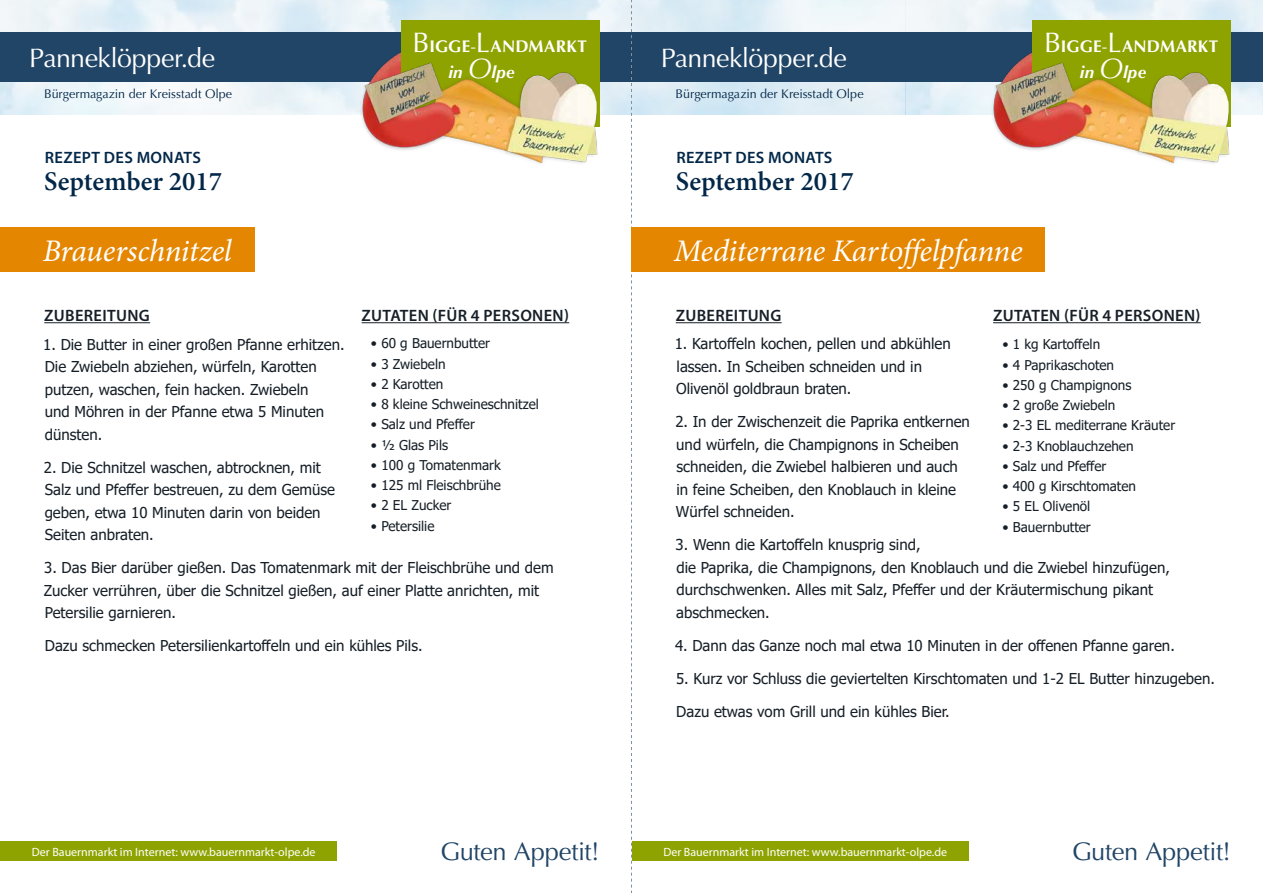
<style>
.page{position:relative;width:1263px;height:893px;background:#fff}
.page>*{position:absolute;margin:0;border:0;box-sizing:border-box;transform-origin:0 0}
.t1{font:italic 31.5px "Minion Pro";letter-spacing:-.01em;color:#fff}
.t2{font:600 27px "Minion Pro";color:#032748}
.t3{font:26.7px "Optima LT Std";letter-spacing:-.015em;color:#fff}
.t4{font:25.5px "Optima LT Std";letter-spacing:-.015em;color:#214566}
.t5{font:700 16.95px/25.5px "Optima LT Std";letter-spacing:.01em;color:#fff}
.t6{font:600 16.5px "Myriad Pro";letter-spacing:.02em;color:#161f27}
.t7{font:600 16.5px "Myriad Pro";letter-spacing:.02em;color:#032748}
.t8{font:15px/22.5px "Tahoma";color:#161f27}
.t9{font:13.5px "Tahoma";color:#161f27}
.t10{font:12.6px "Optima LT Std";color:#032748}
.t11{font:12px "Myriad Pro";color:#fff}
.s1{font-weight:400;font-size:28.2px}
.s2{font-weight:400}
.s3{font-style:italic}
.s4{font-weight:400;font-style:italic;font-size:28.2px}
</style>
<div class="page">
<div style="left:632px;top:841px;width:336px;height:20px;background:#8ea300"></div>
<div style="left:0;top:841px;width:337px;height:20px;background:#8ea300"></div>
<img style="left:0;top:0;width:1263px;height:115px">
<div style="left:0;top:33px;width:1263px;height:49px;background:#214566"></div>
<img style="left:388px;top:52px;width:13px;height:9px">
<div style="left:401px;top:20px;width:199px;height:106px;background:#8ea300"></div>
<img style="left:358px;top:61px;width:247px;height:103px">
<img style="left:1019px;top:52px;width:13px;height:9px">
<div style="left:1032px;top:20px;width:199px;height:106px;background:#8ea300"></div>
<img style="left:990px;top:61px;width:246px;height:103px">
<svg style="left:631px;top:0;width:1px;height:893px"></svg>
<hr style="left:44px;top:322px;width:106px;height:1px;background:#161f27">
<hr style="left:362px;top:322px;width:207px;height:1px;background:#161f27">
<hr style="left:676px;top:322px;width:106px;height:1px;background:#161f27">
<hr style="left:993px;top:322px;width:208px;height:1px;background:#161f27">
<div style="left:0;top:227px;width:254px;height:44px;background:#e48600"></div>
<div style="left:631px;top:227px;width:414px;height:44px;background:#e48600"></div>
<p class="t5" style="left:448px;top:34px;width:140px;text-indent:-36px"><span class="s1">B</span>IGGE<span class="s2">-</span><span class="s1">L</span>ANDMARKT <span class="s3">in</span> <span class="s4">O</span><span class="s3">lpe</span></p>
<h3 class="t3" style="left:29px;top:42px;width:187px">Panneklöpper.de</h3>
<h3 class="t3" style="left:661px;top:42px;width:187px">Panneklöpper.de</h3>
<p class="t10" style="left:44px;top:86px;width:190px">Bürgermagazin der Kreisstadt Olpe</p>
<p class="t10" style="left:676px;top:86px;width:190px">Bürgermagazin der Kreisstadt Olpe</p>
<p class="t7" style="left:45px;top:147px;width:20px">REZEPT</p>
<p class="t7" style="left:104px;top:147px;width:99px">DES MONATS</p>
<h2 class="t2" style="left:44px;top:163px;width:179px">September 2017</h2>
<p class="t7" style="left:676px;top:147px;width:20px">REZEPT</p>
<p class="t7" style="left:735px;top:147px;width:99px">DES MONATS</p>
<h2 class="t2" style="left:676px;top:163px;width:179px">September 2017</h2>
<h1 class="t1" style="left:43px;top:229px;width:190px">Brauerschnitzel</h1>
<h1 class="t1" style="left:674px;top:229px;width:350px">Mediterrane Kartoffelpfanne</h1>
<p class="t5" style="left:1080px;top:34px;width:140px;text-indent:-36px"><span class="s1">B</span>IGGE<span class="s2">-</span><span class="s1">L</span>ANDMARKT <span class="s3">in</span> <span class="s4">O</span><span class="s3">lpe</span></p>
<p class="t6" style="left:44px;top:305px;width:107px">ZUBEREITUNG</p>
<p class="t6" style="left:362px;top:305px;width:49px">ZUTATEN</p>
<p class="t6" style="left:433px;top:305px;width:111px">(FÜR 4 PERSONEN</p>
<p class="t6" style="left:564px;top:305px;width:6px">)</p>
<p class="t6" style="left:676px;top:305px;width:107px">ZUBEREITUNG</p>
<p class="t6" style="left:993px;top:305px;width:49px">ZUTATEN</p>
<p class="t6" style="left:1064px;top:305px;width:111px">(FÜR 4 PERSONEN</p>
<p class="t6" style="left:1195px;top:305px;width:6px">)</p>
<p class="t9" style="left:371px;top:334px;width:121px">• 60 g Bauernbutter</p>
<p class="t9" style="left:371px;top:355px;width:76px">• 3 Zwiebeln</p>
<p class="t9" style="left:371px;top:375px;width:74px">• 2 Karotten</p>
<p class="t9" style="left:371px;top:395px;width:169px">• 8 kleine Schweineschnitzel</p>
<p class="t9" style="left:371px;top:415px;width:105px">• Salz und Pfeffer</p>
<p class="t9" style="left:371px;top:436px;width:79px">• ½ Glas Pils</p>
<p class="t9" style="left:371px;top:456px;width:131px">• 100 g Tomatenmark</p>
<p class="t9" style="left:371px;top:476px;width:131px">• 125 ml Fleischbrühe</p>
<p class="t9" style="left:371px;top:496px;width:82px">• 2 EL Zucker</p>
<p class="t9" style="left:371px;top:517px;width:65px">• Petersilie</p>
<p class="t8" style="left:43px;top:334px;width:303px">1. Die Butter in einer großen Pfanne erhitzen.<br>Die Zwiebeln abziehen, würfeln, Karotten putzen, waschen, fein hacken. Zwiebeln<br>und Möhren in der Pfanne etwa 5 Minuten dünsten.</p>
<p class="t8" style="left:44px;top:457px;width:293px">2. Die Schnitzel waschen, abtrocknen, mit Salz und Pfeffer bestreuen, zu dem Gemüse geben, etwa 10 Minuten darin von beiden Seiten anbraten.</p>
<p class="t8" style="left:44px;top:557px;width:511px">3. Das Bier darüber gießen. Das Tomatenmark mit der Fleischbrühe und dem<br>Zucker verrühren, über die Schnitzel gießen, auf einer Platte anrichten, mit<br>Petersilie garnieren.</p>
<p class="t8" style="left:45px;top:636px;width:379px">Dazu schmecken Petersilienkartoffeln und ein kühles Pils.</p>
<p class="t8" style="left:675px;top:333px;width:278px">1. Kartoffeln kochen, pellen und abkühlen lassen. In Scheiben schneiden und in<br>Olivenöl goldbraun braten.</p>
<p class="t8" style="left:675px;top:411px;width:296px">2. In der Zwischenzeit die Paprika entkernen und würfeln, die Champignons in Scheiben schneiden, die Zwiebel halbieren und auch in feine Scheiben, den Knoblauch in kleine Würfel schneiden.</p>
<p class="t8" style="left:676px;top:534px;width:496px">3. Wenn die Kartoffeln knusprig sind,<br>die Paprika, die Champignons, den Knoblauch und die Zwiebel hinzufügen, durchschwenken. Alles mit Salz, Pfeffer und der Kräutermischung pikant abschmecken.</p>
<p class="t8" style="left:675px;top:635px;width:501px">4. Dann das Ganze noch mal etwa 10 Minuten in der offenen Pfanne garen.</p>
<p class="t8" style="left:676px;top:668px;width:540px">5. Kurz vor Schluss die geviertelten Kirschtomaten und 1-2 EL Butter hinzugeben.</p>
<p class="t8" style="left:676px;top:701px;width:275px">Dazu etwas vom Grill und ein kühles Bier.</p>
<p class="t9" style="left:1002px;top:335px;width:99px">• 1 kg Kartoffeln</p>
<p class="t9" style="left:1002px;top:356px;width:113px">• 4 Paprikaschoten</p>
<p class="t9" style="left:1002px;top:376px;width:130px">• 250 g Champignons</p>
<p class="t9" style="left:1002px;top:396px;width:114px">• 2 große Zwiebeln</p>
<p class="t9" style="left:1002px;top:416px;width:174px">• 2-3 EL mediterrane Kräuter</p>
<p class="t9" style="left:1002px;top:437px;width:133px">• 2-3 Knoblauchzehen</p>
<p class="t9" style="left:1002px;top:457px;width:105px">• Salz und Pfeffer</p>
<p class="t9" style="left:1002px;top:477px;width:135px">• 400 g Kirschtomaten</p>
<p class="t9" style="left:1002px;top:497px;width:89px">• 5 EL Olivenöl</p>
<p class="t9" style="left:1002px;top:518px;width:90px">• Bauernbutter</p>
<p class="t11" style="left:32px;top:844px;width:285px">Der Bauernmarkt im Internet: www.bauernmarkt-olpe.de</p>
<h3 class="t4" style="left:1072px;top:837px;width:161px">Guten Appetit!</h3>
<h3 class="t4" style="left:440px;top:837px;width:161px">Guten Appetit!</h3>
<p class="t11" style="left:663px;top:844px;width:285px">Der Bauernmarkt im Internet: www.bauernmarkt-olpe.de</p>
</div>
